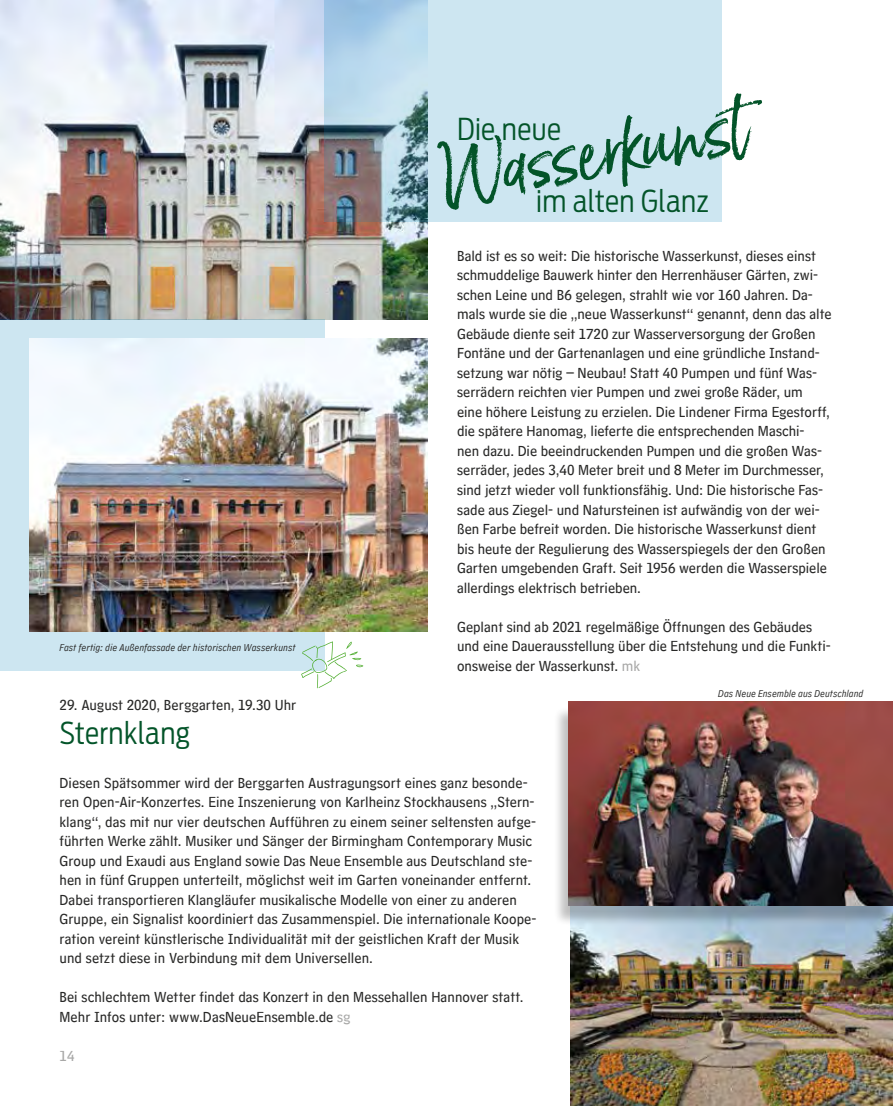
<style>
.page{position:relative;width:893px;height:1106px;background:#fff}
.page>*{position:absolute;margin:0;border:0;box-sizing:border-box;transform-origin:0 0}
.t1{font:75px "Born Ready";color:#035429}
.t2{font:300 30px "Antenna Cond";letter-spacing:.01em;color:#035429}
.t3{font:15px/19.5px "Hannover Millennial Text";color:#282827}
.t4{font:15px "Hannover Millennial Text";color:#a8a8a7}
.t5{font:italic 10.5px "HM Comment";letter-spacing:.015em;color:#282827}
.s1{color:#a8a8a7}
</style>
<div class="page">
<img style="left:570px;top:926px;width:323px;height:180px">
<img style="left:0;top:0;width:427px;height:319px">
<svg style="left:325px;top:0;width:397px;height:222px;background:#c0d8e5"></svg>
<div style="left:0;top:319px;width:325px;height:351px;background:#cde6f1"></div>
<div style="left:553px;top:706px;width:340px;height:220px;background:#000;opacity:.25"></div>
<img style="left:568px;top:702px;width:325px;height:203px">
<img style="left:30px;top:339px;width:397px;height:292px">
<svg style="left:301px;top:641px;width:46px;height:47px"></svg>
<p class="t5" style="left:60px;top:641px;width:237px">Fast fertig: die Außenfassade der historischen Wasserkunst</p>
<h1 class="t1" style="left:432px;top:134px;width:312px;rotate:-10deg">Wass erkunst</h1>
<h2 class="t2" style="left:457px;top:111px;width:105px">Die neue</h2>
<h2 class="t2" style="left:536px;top:183px;width:174px">im alten Glanz</h2>
<p class="t3" style="left:457px;top:246px;width:376px">Bald ist es so weit: Die historische Wasserkunst, dieses einst schmuddelige Bauwerk hinter den Herrenhäuser Gärten, zwi&shy;schen Leine und B6 gelegen, strahlt wie vor 160 Jahren. Da&shy;mals wurde sie die „neue Wasserkunst“ genannt, denn das alte Gebäude diente seit 1720 zur Wasserversorgung der Großen Fontäne und der Gartenanlagen und eine gründliche Instand&shy;setzung war nötig – Neubau! Statt 40 Pumpen und fünf Was&shy;serrädern reichten vier Pumpen und zwei große Räder, um<br>eine höhere Leistung zu erzielen. Die Lindener Firma Egestorff, die spätere Hanomag, lieferte die entsprechenden Maschi-<br>nen dazu. Die beeindruckenden Pumpen und die großen Was&shy;serräder, jedes 3,40 Meter breit und 8 Meter im Durchmesser, sind jetzt wieder voll funktionsfähig. Und: Die historische Fas&shy;sade aus Ziegel- und Natursteinen ist aufwändig von der wei&shy;ßen Farbe befreit worden. Die historische Wasserkunst dient bis heute der Regulierung des Wasserspiegels der den Großen Garten umgebenden Graft. Seit 1956 werden die Wasserspiele allerdings elektrisch betrieben.</p>
<p class="t3" style="left:457px;top:617px;width:375px">Geplant sind ab 2021 regelmäßige Öffnungen des Gebäudes und eine Dauerausstellung über die Entstehung und die Funkti&shy;onsweise der Wasserkunst. <span class="s1">mk</span></p>
<p class="t3" style="left:60px;top:695px;width:238px">29. August 2020, Berggarten, 19.30 Uhr</p>
<h2 class="t2" style="left:60px;top:715px;width:132px">Sternklang</h2>
<p class="t3" style="left:60px;top:773px;width:479px">Diesen Spätsommer wird der Berggarten Austragungsort eines ganz besonde&shy;ren Open-Air-Konzertes. Eine Inszenierung von Karlheinz Stockhausens „Stern&shy;klang“, das mit nur vier deutschen Aufführen zu einem seiner seltensten aufge&shy;führten Werke zählt. Musiker und Sänger der Birmingham Contemporary Music Group und Exaudi aus England sowie Das Neue Ensemble aus Deutschland ste&shy;hen in fünf Gruppen unterteilt, möglichst weit im Garten voneinander entfernt.<br>Dabei transportieren Klangläufer musikalische Modelle von einer zu anderen Gruppe, ein Signalist koordiniert das Zusammenspiel. Die internationale Koope&shy;ration vereint künstlerische Individualität mit der geistlichen Kraft der Musik und setzt diese in Verbindung mit dem Universellen.</p>
<p class="t3" style="left:60px;top:987px;width:466px">Bei schlechtem Wetter findet das Konzert in den Messehallen Hannover statt.<br>Mehr Infos unter: www.DasNeueEnsemble.de <span class="s1">sg</span></p>
<p class="t4" style="left:60px;top:1047px;width:16px">14</p>
<p class="t5" style="left:718px;top:687px;width:147px">Das Neue Ensemble aus Deutschland</p>
</div>
